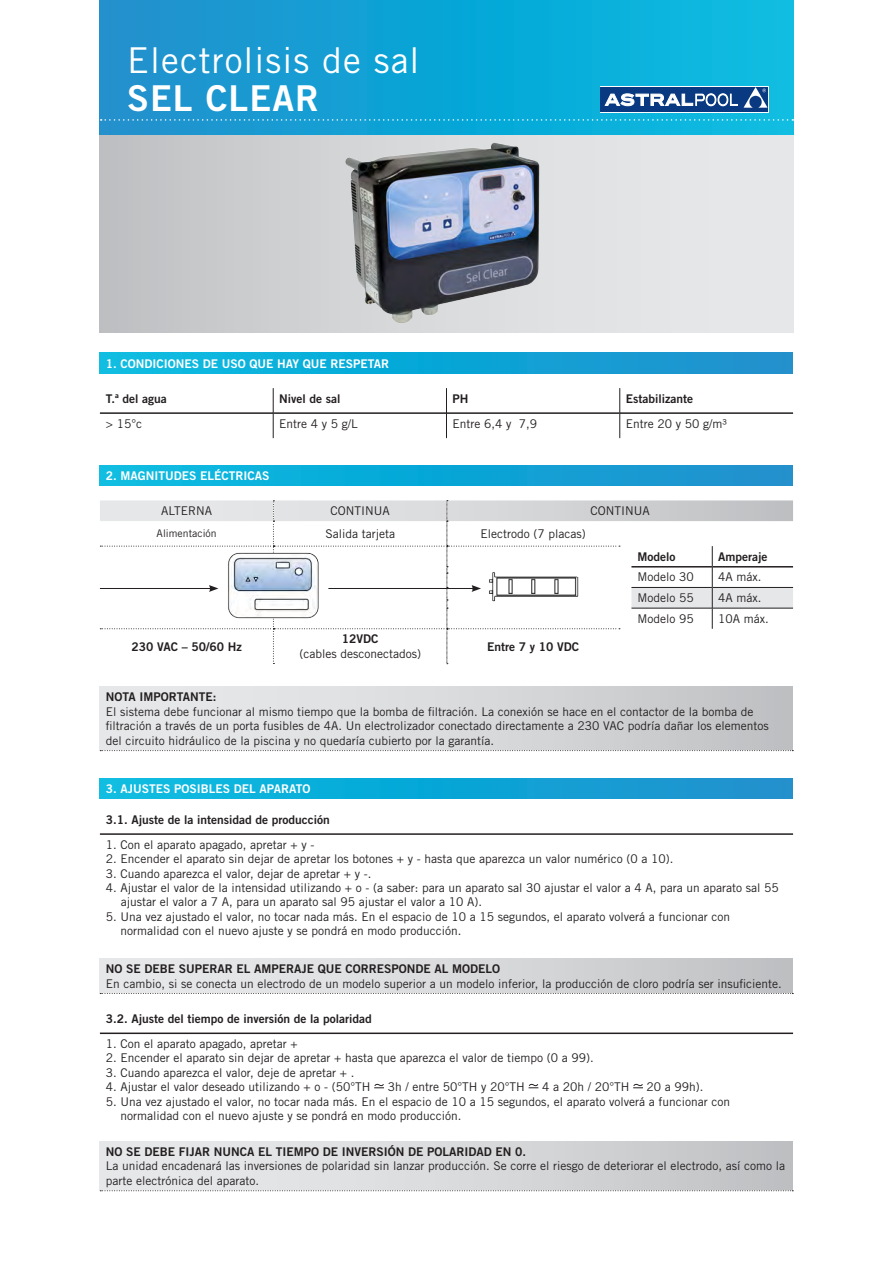
<style>
.page{position:relative;width:893px;height:1263px;background:#fff}
.page>*{position:absolute;margin:0;border:0;box-sizing:border-box;transform-origin:0 0}
.titulars_capçalera{font:35.7px "Trade Gothic LT Std";letter-spacing:.03em;color:#fff}
.titulars_capçalera-2{font:35.7px "Trade Gothic LT Std Bd 2";letter-spacing:.03em;color:#fff}
.t1{font:12px/14.4px "Trade Gothic LT Std";color:#231f20}
.t2{font:12px "Trade Gothic LT Std Bd 2";color:#231f20}
.t3{font:12px "Trade Gothic LT Std Bd 2";color:#fff}
.t4{font:10.5px "Trade Gothic LT Std";color:#231f20}
</style>
<div class="page">
<div style="left:100px;top:133px;width:693px;height:199px;background:linear-gradient(to right,#c3c4c6,#ecedef)"></div>
<div style="left:100px;top:353px;width:693px;height:21px;background:linear-gradient(to right,#05bde1,#1c8fcc)"></div>
<hr style="left:100px;top:412px;width:173px;height:2px;background:#231f20">
<hr style="left:273px;top:412px;width:173px;height:2px;background:#231f20">
<hr style="left:447px;top:412px;width:173px;height:2px;background:#231f20">
<hr style="left:620px;top:412px;width:173px;height:2px;background:#231f20">
<svg style="left:446px;top:388px;width:1px;height:50px"></svg>
<svg style="left:619px;top:388px;width:1px;height:50px"></svg>
<svg style="left:273px;top:388px;width:1px;height:50px"></svg>
<div style="left:100px;top:465px;width:693px;height:21px;background:linear-gradient(to right,#05bde1,#1c8fcc)"></div>
<div style="left:100px;top:687px;width:693px;height:64px;background:linear-gradient(to right,#ecedef,#c3c4c6)"></div>
<svg style="left:100px;top:750px;width:693px;height:1px"></svg>
<div style="left:100px;top:778px;width:693px;height:21px;background:linear-gradient(to right,#05bde1,#1c8fcc)"></div>
<hr style="left:100px;top:833px;width:693px;height:2px;background:#231f20">
<div style="left:100px;top:958px;width:693px;height:35px;background:linear-gradient(to right,#ecedef,#c3c4c6)"></div>
<svg style="left:100px;top:993px;width:693px;height:1px"></svg>
<hr style="left:100px;top:1032px;width:693px;height:2px;background:#231f20">
<svg style="left:374px;top:1083px;width:10px;height:5px"></svg>
<svg style="left:528px;top:1083px;width:11px;height:5px"></svg>
<svg style="left:633px;top:1083px;width:10px;height:5px"></svg>
<div style="left:100px;top:1141px;width:693px;height:50px;background:linear-gradient(to right,#ecedef,#c3c4c6)"></div>
<svg style="left:100px;top:1190px;width:693px;height:1px"></svg>
<svg style="left:100px;top:500px;width:693px;height:164px"></svg>
<img style="left:220px;top:551px;width:107px;height:72px">
<img style="left:342px;top:141px;width:209px;height:183px">
<div style="left:100px;top:0;width:693px;height:135px;background:linear-gradient(to right,#1c8fcc,#06bde1)"></div>
<svg style="left:101px;top:119px;width:692px;height:2px"></svg>
<div style="left:600px;top:86px;width:168px;height:27px;background:#fff"></div>
<div style="left:600px;top:87px;width:143px;height:25px;background:#083981"></div>
<div style="left:743px;top:87px;width:24px;height:25px;background:#083981"></div>
<svg style="left:605px;top:87px;width:162px;height:21px"></svg>
<p class="titulars_capçalera" style="left:127px;top:39px;width:294px">Electrolisis de sal</p>
<p class="titulars_capçalera-2" style="left:127px;top:76px;width:193px">SEL CLEAR</p>
<p class="t3" style="left:106px;top:356px;width:285px">1. CONDICIONES DE USO QUE HAY QUE RESPETAR</p>
<p class="t2" style="left:106px;top:391px;width:62px">T.ª del agua</p>
<p class="t2" style="left:279px;top:391px;width:63px">Nivel de sal</p>
<p class="t2" style="left:452px;top:391px;width:17px">PH</p>
<p class="t2" style="left:626px;top:391px;width:69px">Estabilizante</p>
<p class="t1" style="left:106px;top:416px;width:38px">&gt; 15°c</p>
<p class="t1" style="left:279px;top:416px;width:80px">Entre 4 y 5 g/L</p>
<p class="t1" style="left:452px;top:416px;width:86px">Entre 6,4 y 7,9</p>
<p class="t1" style="left:626px;top:416px;width:103px">Entre 20 y 50 g/m³</p>
<p class="t3" style="left:106px;top:468px;width:165px">2. MAGNITUDES ELÉCTRICAS</p>
<p class="t1" style="left:161px;top:503px;width:52px">ALTERNA</p>
<p class="t1" style="left:330px;top:503px;width:61px">CONTINUA</p>
<p class="t1" style="left:590px;top:503px;width:61px">CONTINUA</p>
<p class="t4" style="left:157px;top:527px;width:62px">Alimentación</p>
<p class="t1" style="left:325px;top:526px;width:71px">Salida tarjeta</p>
<p class="t1" style="left:480px;top:526px;width:107px">Electrodo (7 placas)</p>
<p class="t2" style="left:637px;top:549px;width:40px">Modelo</p>
<p class="t2" style="left:718px;top:549px;width:51px">Amperaje</p>
<p class="t1" style="left:637px;top:570px;width:58px">Modelo 30</p>
<p class="t1" style="left:718px;top:570px;width:45px">4A máx.</p>
<p class="t1" style="left:637px;top:590px;width:58px">Modelo 55</p>
<p class="t1" style="left:718px;top:590px;width:45px">4A máx.</p>
<p class="t1" style="left:637px;top:611px;width:58px">Modelo 95</p>
<p class="t1" style="left:718px;top:611px;width:52px">10A máx.</p>
<p class="t2" style="left:132px;top:639px;width:112px">230 VAC – 50/60 Hz</p>
<p class="t2" style="left:342px;top:632px;width:38px">12VDC</p>
<p class="t1" style="left:299px;top:646px;width:123px">(cables desconectados)</p>
<p class="t2" style="left:487px;top:639px;width:93px">Entre 7 y 10 VDC</p>
<p class="t2" style="left:106px;top:690px;width:112px">NOTA IMPORTANTE:</p>
<p class="t1" style="left:106px;top:704px;width:649px">El sistema debe funcionar al mismo tiempo que la bomba de filtración. La conexión se hace en el contactor de la bomba de</p>
<p class="t1" style="left:106px;top:719px;width:664px">filtración a través de un porta fusibles de 4A. Un electrolizador conectado directamente a 230 VAC podría dañar los elementos del circuito hidráulico de la piscina y no quedaría cubierto por la garantía.</p>
<p class="t3" style="left:106px;top:781px;width:206px">3. AJUSTES POSIBLES DEL APARATO</p>
<p class="t2" style="left:106px;top:812px;width:225px">3.1. Ajuste de la intensidad de producción</p>
<p class="t1" style="left:106px;top:837px;width:210px">1. Con el aparato apagado, apretar + y -</p>
<p class="t1" style="left:106px;top:851px;width:569px">2. Encender el aparato sin dejar de apretar los botones + y - hasta que aparezca un valor numérico (0 a 10).</p>
<p class="t1" style="left:106px;top:866px;width:267px">3. Cuando aparezca el valor, dejar de apretar + y -.</p>
<p class="t1" style="left:121px;top:880px;width:659px;text-indent:-15px">4. Ajustar el valor de la intensidad utilizando + o - (a saber: para un aparato sal 30 ajustar el valor a 4 A, para un aparato sal 55 ajustar el valor a 7 A, para un aparato sal 95 ajustar el valor a 10 A).</p>
<p class="t1" style="left:106px;top:909px;width:626px">5. Una vez ajustado el valor, no tocar nada más. En el espacio de 10 a 15 segundos, el aparato volverá a funcionar con</p>
<p class="t1" style="left:121px;top:923px;width:342px">normalidad con el nuevo ajuste y se pondrá en modo producción.</p>
<p class="t2" style="left:106px;top:961px;width:396px">NO SE DEBE SUPERAR EL AMPERAJE QUE CORRESPONDE AL MODELO</p>
<p class="t1" style="left:106px;top:976px;width:677px">En cambio, si se conecta un electrodo de un modelo superior a un modelo inferior, la producción de cloro podría ser insuficiente.</p>
<p class="t2" style="left:106px;top:1011px;width:267px">3.2. Ajuste del tiempo de inversión de la polaridad</p>
<p class="t1" style="left:106px;top:1036px;width:193px">1. Con el aparato apagado, apretar +</p>
<p class="t1" style="left:106px;top:1051px;width:489px">2. Encender el aparato sin dejar de apretar + hasta que aparezca el valor de tiempo (0 a 99).</p>
<p class="t1" style="left:106px;top:1065px;width:250px">3. Cuando aparezca el valor, deje de apretar + .</p>
<p class="t1" style="left:106px;top:1079px;width:266px">4. Ajustar el valor deseado utilizando + o - (50°TH</p>
<p class="t1" style="left:388px;top:1079px;width:139px">3h / entre 50°TH y 20°TH</p>
<p class="t1" style="left:542px;top:1079px;width:89px">4 a 20h / 20°TH</p>
<p class="t1" style="left:647px;top:1079px;width:58px">20 a 99h).</p>
<p class="t1" style="left:106px;top:1094px;width:626px">5. Una vez ajustado el valor, no tocar nada más. En el espacio de 10 a 15 segundos, el aparato volverá a funcionar con</p>
<p class="t1" style="left:121px;top:1108px;width:342px">normalidad con el nuevo ajuste y se pondrá en modo producción.</p>
<p class="t2" style="left:106px;top:1144px;width:422px">NO SE DEBE FIJAR NUNCA EL TIEMPO DE INVERSIÓN DE POLARIDAD EN 0.</p>
<p class="t1" style="left:106px;top:1159px;width:681px">La unidad encadenará las inversiones de polaridad sin lanzar producción. Se corre el riesgo de deteriorar el electrodo, así como la parte electrónica del aparato.</p>
</div>
